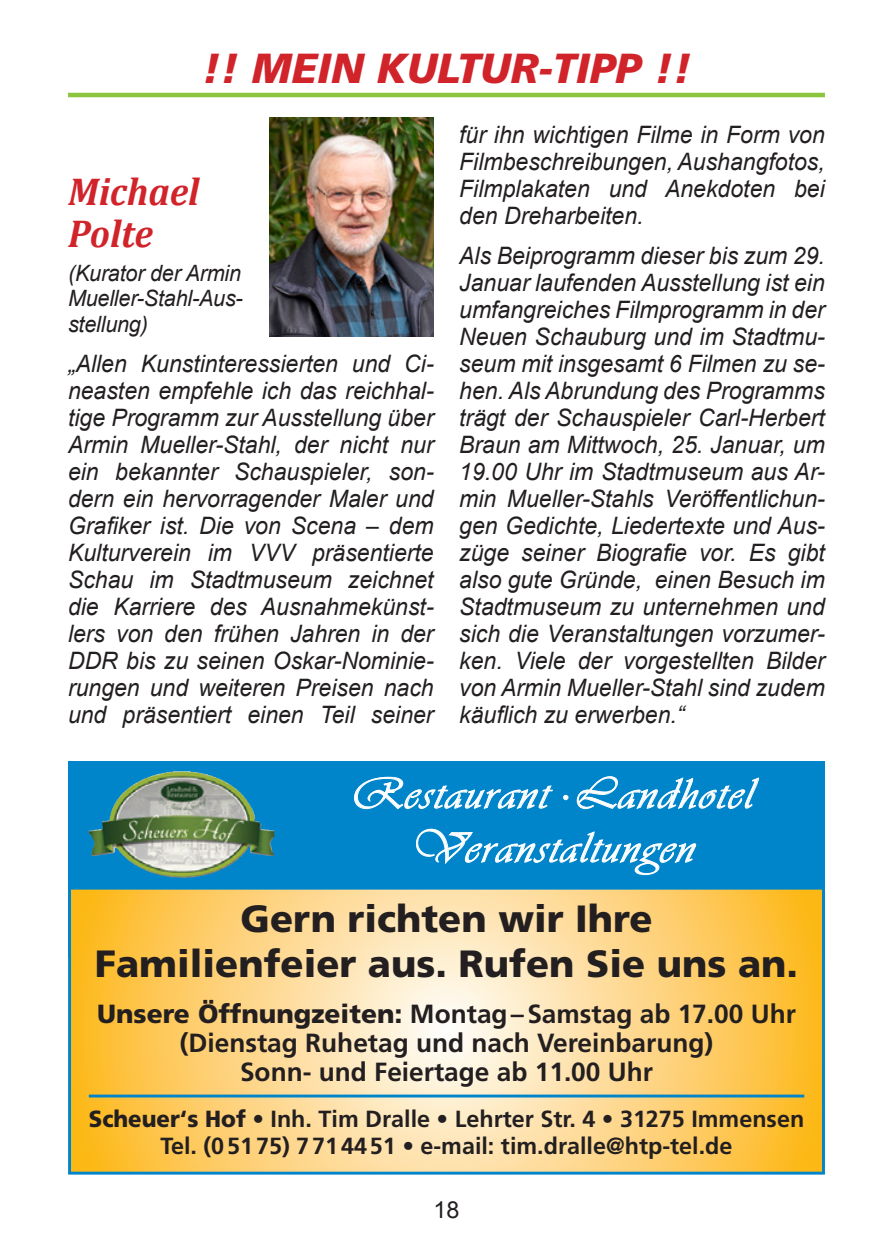
<style>
.page{position:relative;width:893px;height:1259px;background:#fff}
.page>*{position:absolute;margin:0;border:0;box-sizing:border-box;transform-origin:0 0}
.t1{font:45px/54px "Vivaldi Plain";letter-spacing:.02em;color:#fff;text-align:center;scale:1.05 1}
.t2{font:italic 900 42px "Frutiger";color:#d1232a}
.t3{font:italic 700 39px/42px "Cambria";color:#d1232a;scale:.96 1}
.t4{font:900 37.8px/45.6px "Frutiger LT Std";color:#231f20;text-align:center}
.t5{font:700 26.4px/29.1px "Frutiger LT Std";color:#231f20;text-align:center}
.t6{font:italic 24px/27px "Arial";color:#231f20;text-align:justify;scale:.96 1}
.t7{font:700 23.4px/26.4px "Frutiger LT Std";color:#231f20;text-align:center}
.t8{font:23.4px "Arial";color:#231f20}
.t9{font:italic 22.5px/25.5px "Arial";letter-spacing:-.01em;color:#231f20;text-align:justify;scale:.96 1}
.s1{font-size:32.1px}
.s2{font-weight:900}
</style>
<div class="page">
<hr style="left:68px;top:93px;width:757px;height:4px;background:#8bc63e">
<div style="left:68px;top:761px;width:757px;height:196px;background:#0084ca"></div>
<svg style="left:72px;top:890px;width:749px;height:280px;background:#fdd582"></svg>
<div style="left:68px;top:886px;width:757px;height:288px;border:3px solid #0084ca"></div>
<img style="left:89px;top:771px;width:98px;height:96px">
<hr style="left:89px;top:1094px;width:715px;height:3px;background:#0084ca">
<svg style="left:354px;top:776px;width:199px;height:33px"></svg>
<svg style="left:563px;top:795px;width:5px;height:5px"></svg>
<svg style="left:577px;top:776px;width:182px;height:33px"></svg>
<svg style="left:416px;top:828px;width:280px;height:47px"></svg>
<img style="left:270px;top:118px;width:164px;height:218px">
<h2 class="t2" style="left:202px;top:43px;width:491px">!! MEIN KULTUR-TIPP !!</h2>
<h3 class="t3" style="left:68px;top:169px;width:138px">Michael<br>Polte</h3>
<p class="t9" style="left:68px;top:260px;width:184px">(Kurator der Armin Mueller-Stahl-Aus&shy;stellung)</p>
<p class="t6" style="left:68px;top:350px;width:382px">„Allen Kunstinteressierten und Ci&shy;neasten empfehle ich das reichhal&shy;tige Programm zur Ausstellung über Armin Mueller-Stahl, der nicht nur ein bekannter Schauspieler, son&shy;dern ein hervorragender Maler und Grafiker ist. Die von Scena – dem Kulturverein im VVV präsentierte Schau im Stadtmuseum zeichnet die Karriere des Ausnahmekünst&shy;lers von den frühen Jahren in der DDR bis zu seinen Oskar-Nominie&shy;rungen und weiteren Preisen nach und präsentiert einen Teil seiner</p>
<p class="t6" style="left:459px;top:121px;width:382px">für ihn wichtigen Filme in Form von Filmbeschreibungen, Aushangfotos, Filmplakaten und Anekdoten bei den Dreharbeiten.</p>
<p class="t6" style="left:459px;top:242px;width:382px">Als Beiprogramm dieser bis zum 29.<br>Januar laufenden Ausstellung ist ein umfangreiches Filmprogramm in der Neuen Schauburg und im Stadtmu&shy;seum mit insgesamt 6 Filmen zu se&shy;hen. Als Abrundung des Programms trägt der Schauspieler Carl-Herbert Braun am Mittwoch, 25. Januar, um 19.00 Uhr im Stadtmuseum aus Ar&shy;min Mueller-Stahls Veröffentlichun&shy;gen Gedichte, Liedertexte und Aus&shy;züge seiner Biografie vor. Es gibt also gute Gründe, einen Besuch im Stadtmuseum zu unternehmen und sich die Veranstaltungen vorzumer&shy;ken. Viele der vorgestellten Bilder von Armin Mueller-Stahl sind zudem käuflich zu erwerben.“</p>
<h1 class="t1" style="left:351px;top:771px;width:385px">Restaurant <span class="s1">•</span> Landhotel<br>Veranstaltungen</h1>
<h3 class="t4" style="left:95px;top:896px;width:705px">Gern richten wir Ihre<br>Familienfeier aus. Rufen Sie uns an.</h3>
<p class="t5" style="left:97px;top:1001px;width:700px"><span class="s2">Unsere Öffnungzeiten:</span> Montag– Samstag ab 17.00 Uhr (Dienstag Ruhetag und nach Vereinbarung)<br>Sonn- und Feiertage ab 11.00 Uhr</p>
<p class="t7" style="left:89px;top:1108px;width:717px"><span class="s2">Scheuer‘s Hof</span> • Inh. Tim Dralle • Lehrter Str. 4 • 31275 Immensen<br>Tel. (0 51 75) 7 71 44 51 • e-mail: tim.dralle@htp-tel.de</p>
<p class="t8" style="left:433px;top:1194px;width:28px">18</p>
</div>
